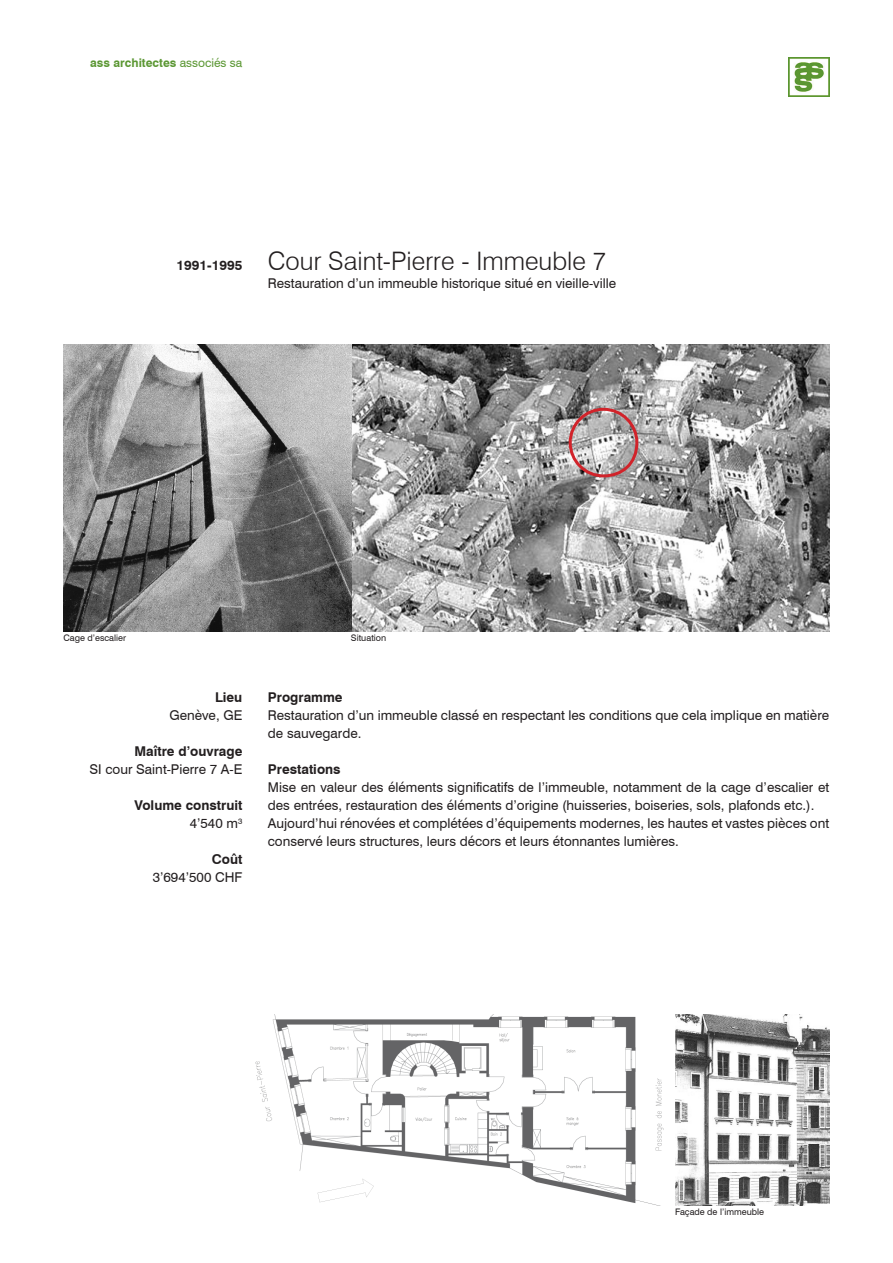
<style>
.page{position:relative;width:893px;height:1263px;background:#fff}
.page>*{position:absolute;margin:0;border:0;box-sizing:border-box;transform-origin:0 0}
.t1{font:300 25.5px "Swiss 721 BT";color:#231f20}
.t2{font:13.5px/18px "Swiss 721 BT";color:#231f20}
.t3{font:700 13.5px/18px "Swiss 721 BT";color:#231f20;text-align:right}
.t4{font:700 12px "Swiss 721 BT";color:#5b9733}
.t5{font:9px "Swiss 721 BT";color:#231f20}
.s1{font-weight:400}
</style>
<div class="page">
<img style="left:64px;top:344px;width:765px;height:287px">
<img style="left:255px;top:1014px;width:408px;height:192px">
<img style="left:675px;top:1014px;width:154px;height:191px">
<div style="left:569px;top:408px;width:69px;height:69px;border:3px solid #d1232a;border-radius:50%"></div>
<img style="left:789px;top:57px;width:40px;height:39px">
<p class="t4" style="left:90px;top:57px;width:154px">ass architectes <span class="s1">associés sa</span></p>
<p class="t3" style="left:177px;top:257px;width:67px">1991-1995</p>
<h1 class="t1" style="left:268px;top:251px;width:340px">Cour Saint-Pierre - Immeuble 7</h1>
<p class="t2" style="left:268px;top:275px;width:350px">Restauration d’un immeuble historique situé en vieille-ville</p>
<p class="t5" style="left:64px;top:634px;width:64px">Cage d’escalier</p>
<p class="t3" style="left:215px;top:689px;width:29px">Lieu</p>
<p class="t2" style="left:169px;top:707px;width:74px">Genève, GE</p>
<p class="t3" style="left:134px;top:743px;width:109px">Maître d’ouvrage</p>
<p class="t2" style="left:90px;top:761px;width:154px">SI cour Saint-Pierre 7 A-E</p>
<p class="t3" style="left:135px;top:797px;width:109px">Volume construit<br><span class="s1">4’540 m</span><sup>3</sup></p>
<p class="t3" style="left:212px;top:851px;width:32px">Coût</p>
<p class="t2" style="left:153px;top:869px;width:91px">3’694’500 CHF</p>
<p class="t5" style="left:351px;top:634px;width:37px">Situation</p>
<p class="t3" style="left:268px;top:689px;width:76px">Programme</p>
<p class="t2" style="left:268px;top:707px;width:563px">Restauration d’un immeuble classé en respectant les conditions que cela implique en matière de sauvegarde.</p>
<p class="t3" style="left:268px;top:761px;width:74px">Prestations</p>
<p class="t2" style="left:268px;top:779px;width:563px">Mise en valeur des éléments significatifs de l’immeuble, notamment de la cage d’escalier et des entrées, restauration des éléments d’origine (huisseries, boiseries, sols, plafonds etc.).<br>Aujourd’hui rénovées et complétées d’équipements modernes, les hautes et vastes pièces ont conservé leurs structures, leurs décors et leurs étonnantes lumières.</p>
<p class="t5" style="left:675px;top:1208px;width:91px">Façade de l’immeuble</p>
</div>
